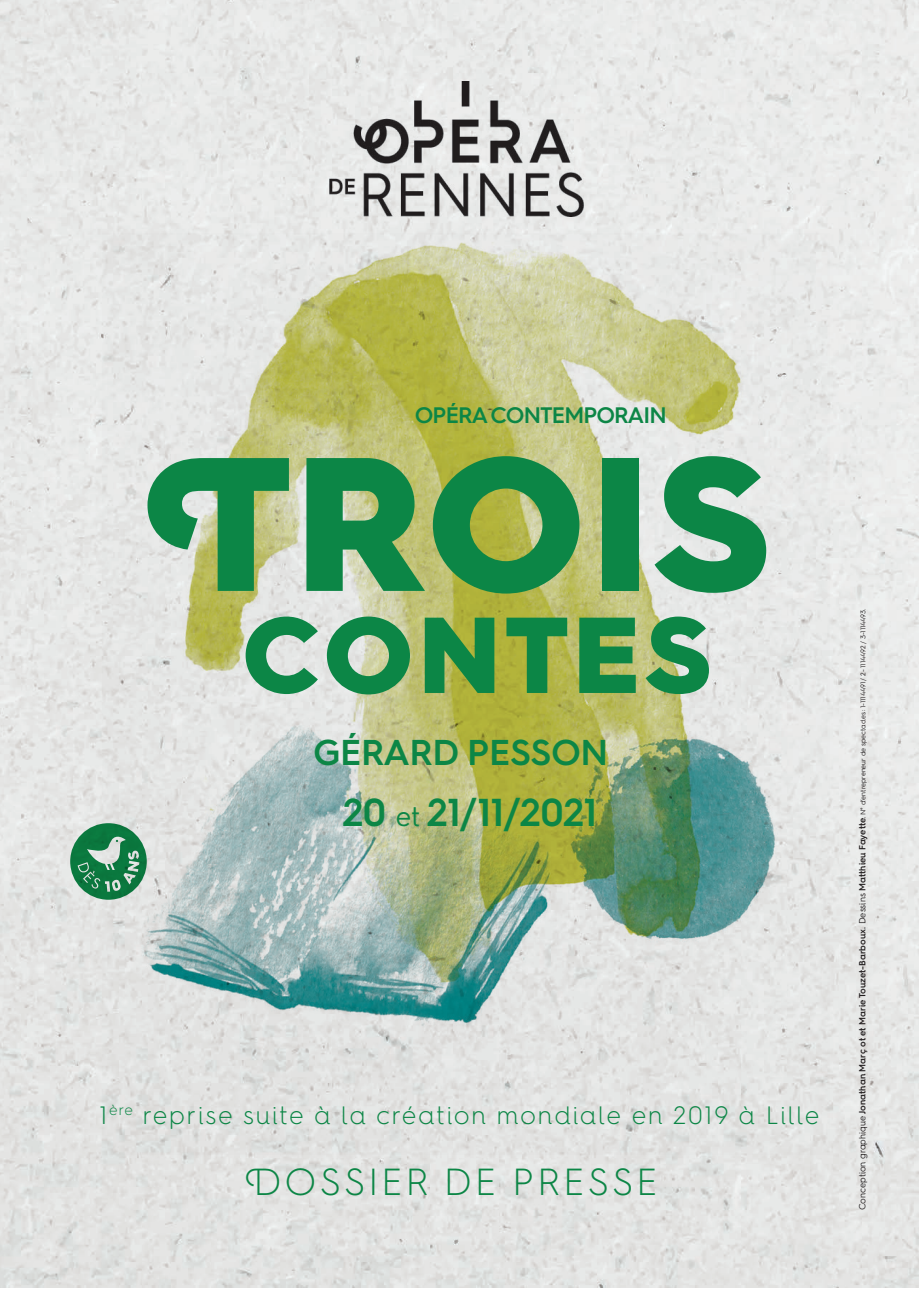
<style>
.page{position:relative;width:919px;height:1289px;background:#fff}
.page>*{position:absolute;margin:0;border:0;box-sizing:border-box;transform-origin:0 0}
.t1{font:900 190.5px "Hurme Geometric Sans 4";letter-spacing:.03em;color:#0c8646}
.t2{font:900 108px "Hurme Geometric Sans 4";letter-spacing:.05em;color:#0c8646}
.t3{font:600 39px "Hurme Geometric Sans 4";letter-spacing:-.015em;color:#0c8646}
.t4{font:300 37.8px "Hurme Geometric Sans 4";letter-spacing:.07em;color:#0c8646}
.t5{font:600 36px "Hurme Geometric Sans 4";letter-spacing:-.015em;color:#0c8646}
.t6{font:300 25.2px "Hurme Geometric Sans 4";letter-spacing:.065em;color:#0c8646}
.t7{font:600 22.5px "Hurme Geometric Sans 4";letter-spacing:-.04em;color:#0c8646}
.t8{font:6.9px "Hurme Geometric Sans 4";color:#231f20}
.s1{font-weight:400;font-size:27px}
.s2{font-size:9px}
.s3{font-weight:600;font-size:9px}
.s4{font-weight:600;font-size:6px}
</style>
<div class="page">
<img style="left:0;top:0;width:918px;height:1287px">
<img style="left:102px;top:234px;width:727px;height:920px">
<svg style="left:70px;top:823px;width:77px;height:76px;background:#599f7a"></svg>
<img style="left:329px;top:82px;width:255px;height:135px">
<p class="t7" style="left:415px;top:399px;width:253px">OPÉRA CONTEMPORAIN</p>
<p class="t1" style="left:143px;top:390px;width:627px">TROIS</p>
<p class="t2" style="left:242px;top:579px;width:470px">CONTES</p>
<p class="t5" style="left:313px;top:727px;width:296px">GÉRARD PESSON</p>
<p class="t3" style="left:342px;top:785px;width:256px">20 <span class="s1">et</span> 21/11/2021</p>
<p class="t6" style="left:100px;top:1097px;width:721px">1<sup>ère</sup> reprise suite à la création mondiale en 2019 à Lille</p>
<p class="t4" style="left:244px;top:1155px;width:415px">DOSSIER DE PRESSE</p>
<p class="t8" style="left:858px;top:1210px;width:603px;rotate:-90deg"><span class="s2">Conception graphique</span> <span class="s3">Jonathan Març ot et Marie Touzet-Barboux.</span> <span class="s2">Dessins</span> <span class="s3">Matthieu Fayette</span><span class="s4">.</span> N° d’entrepreneur de spectacles : 1-1114491 / 2- 1114492 / 3-1114493.</p>
</div>
